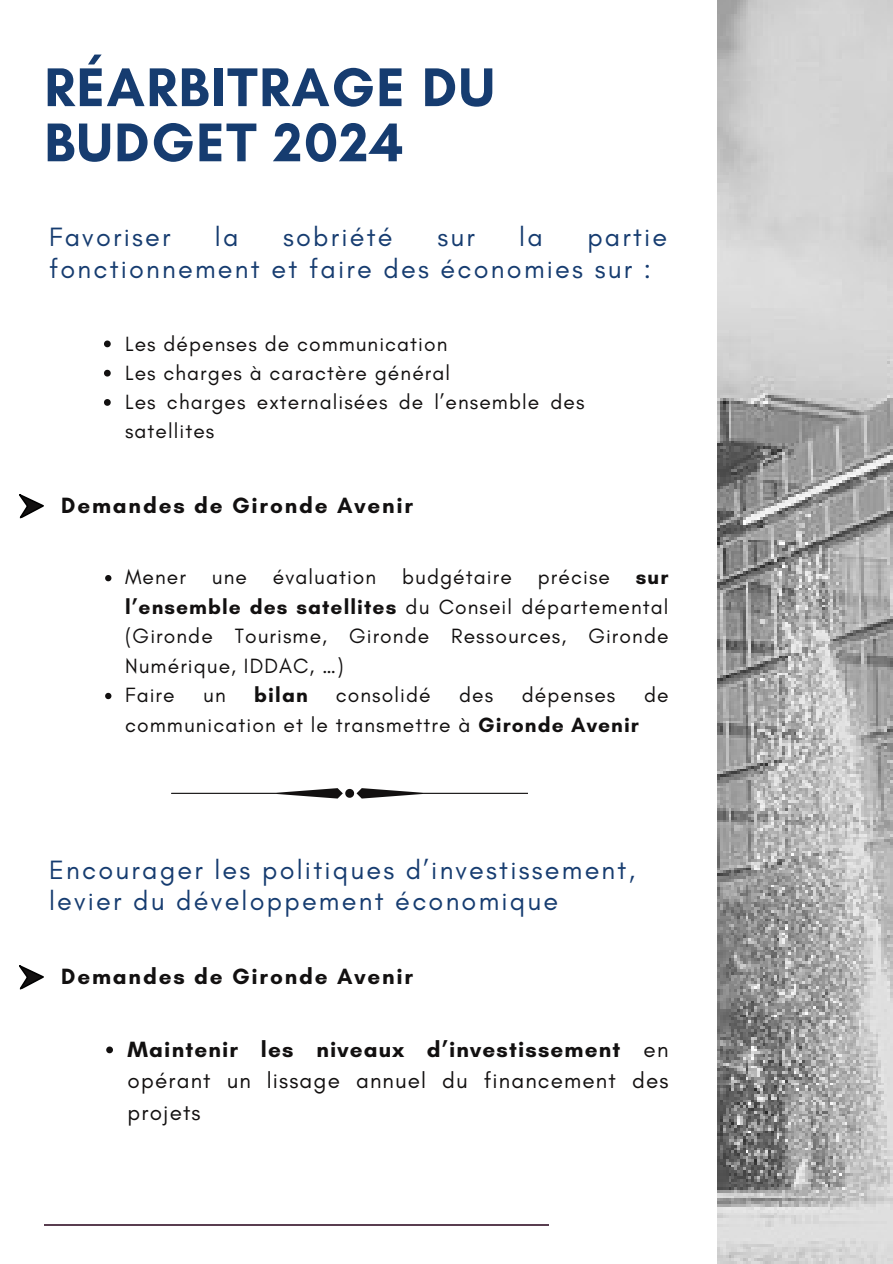
<style>
.page{position:relative;width:893px;height:1264px;background:#fff}
.page>*{position:absolute;margin:0;border:0;box-sizing:border-box;transform-origin:0 0}
.t1{font:700 55.5px/55.2px "Glacial Indifference";letter-spacing:.03em;color:#163c70}
.t2{font:27px/31.5px "Glacial Indifference";letter-spacing:.08em;color:#163c70}
.t3{font:22.5px/31.5px "Glacial Indifference";letter-spacing:.05em;color:#121010;text-align:justify}
.t4{font:700 22.5px "Glacial Indifference";letter-spacing:.08em;color:#121010}
.t5{font:21px/29.4px "Glacial Indifference";letter-spacing:.05em;color:#121010;text-align:justify}
.t6{font:700 21px "Glacial Indifference";letter-spacing:.05em;color:#121010}
.s1{font-weight:700}
</style>
<div class="page">
<img style="left:717px;top:0;width:175px;height:1263px">
<hr style="left:44px;top:1224px;width:504px;height:1px;background:#593e50">
<svg style="left:19px;top:494px;width:25px;height:24px"></svg>
<svg style="left:19px;top:965px;width:25px;height:24px"></svg>
<svg style="left:105px;top:575px;width:6px;height:6px"></svg>
<svg style="left:105px;top:693px;width:6px;height:6px"></svg>
<svg style="left:171px;top:788px;width:357px;height:10px"></svg>
<svg style="left:104px;top:340px;width:7px;height:7px"></svg>
<svg style="left:104px;top:370px;width:7px;height:6px"></svg>
<svg style="left:104px;top:399px;width:7px;height:7px"></svg>
<svg style="left:106px;top:1046px;width:7px;height:7px"></svg>
<p class="t1" style="left:44px;top:59px;width:452px">RÉARBITRAGE DU<br>BUDGET 2024</p>
<p class="t2" style="left:49px;top:221px;width:123px">Favoriser</p>
<p class="t2" style="left:215px;top:221px;width:25px">la</p>
<p class="t2" style="left:283px;top:221px;width:111px">sobriété</p>
<p class="t2" style="left:437px;top:221px;width:39px">sur</p>
<p class="t2" style="left:519px;top:221px;width:25px">la</p>
<p class="t2" style="left:49px;top:221px;width:619px;text-indent:538px">partie fonctionnement et faire des économies sur :</p>
<p class="t5" style="left:125px;top:328px;width:324px">Les dépenses de communication</p>
<h3 class="t5" style="left:125px;top:358px;width:326px">Les charges à caractère général</h3>
<p class="t5" style="left:125px;top:387px;width:461px">Les charges externalisées de l’ensemble des satellites</p>
<h1 class="t4" style="left:61px;top:491px;width:353px">Demandes de Gironde Avenir</h1>
<h2 class="t5" style="left:125px;top:562px;width:545px">Mener une évaluation budgétaire précise <span class="s1">sur l’ensemble des satellites</span> du Conseil départemental (Gironde Tourisme, Gironde Ressources, Gironde Numérique, IDDAC, …)</h2>
<p class="t5" style="left:125px;top:680px;width:51px">Faire</p>
<p class="t5" style="left:203px;top:680px;width:24px">un</p>
<p class="t6" style="left:254px;top:682px;width:55px">bilan</p>
<p class="t5" style="left:336px;top:680px;width:96px">consolidé</p>
<p class="t5" style="left:459px;top:680px;width:36px">des</p>
<p class="t5" style="left:522px;top:680px;width:95px">dépenses</p>
<p class="t5" style="left:644px;top:680px;width:26px">de</p>
<p class="t5" style="left:125px;top:709px;width:515px">communication et le transmettre à <span class="s1">Gironde Avenir</span></p>
<p class="t2" style="left:49px;top:853px;width:587px">Encourager les politiques d’investissement, levier du développement économique</p>
<p class="t4" style="left:61px;top:962px;width:353px">Demandes de Gironde Avenir</p>
<p class="t3" style="left:128px;top:1033px;width:542px"><span class="s1">Maintenir les niveaux d’investissement</span> en opérant un lissage annuel du financement des projets</p>
</div>
